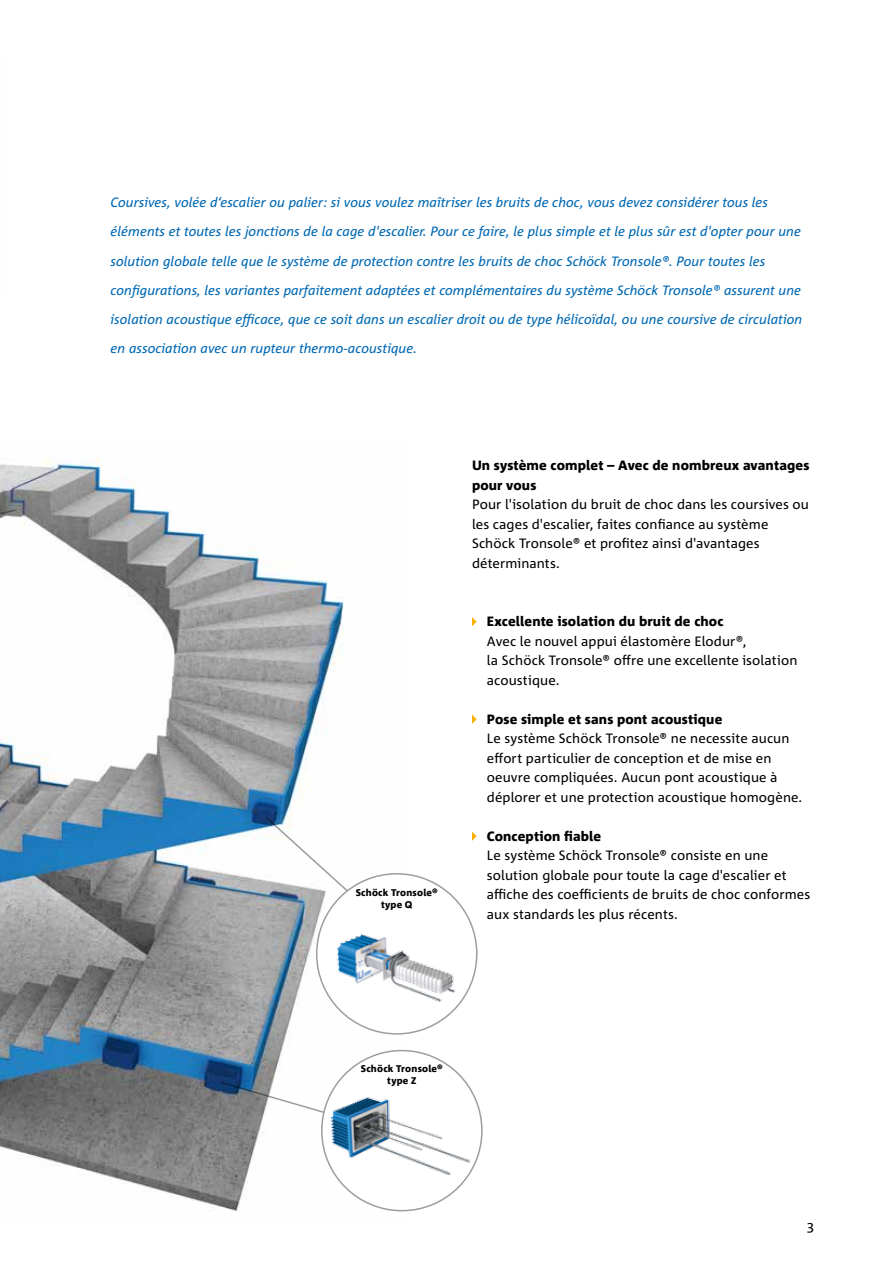
<style>
.page{position:relative;width:893px;height:1263px;background:#fff}
.page>*{position:absolute;margin:0;border:0;box-sizing:border-box;transform-origin:0 0}
.t1{font:13.5px/19.5px "Corpid E1 s";letter-spacing:.005em;color:#000}
.t2{font:italic 13.5px/29.2px "Corpid E1 s";color:#0069b4}
.t3{font:800 13.5px/19.5px "Corpid E1 s";letter-spacing:.01em;color:#000}
.t4{font:800 9.75px/12px "Corpid E1 s";letter-spacing:.02em;color:#000;text-align:center}
</style>
<div class="page">
<img style="left:0;top:458px;width:408px;height:754px">
<svg style="left:0;top:508px;width:17px;height:101px"></svg>
<svg style="left:265px;top:816px;width:149px;height:135px"></svg>
<svg style="left:220px;top:1081px;width:102px;height:56px"></svg>
<div style="left:317px;top:874px;width:160px;height:160px;background:#fff;border-radius:50%"></div>
<img style="left:317px;top:909px;width:156px;height:123px">
<svg style="left:322px;top:1050px;width:160px;height:161px"></svg>
<img style="left:322px;top:1067px;width:159px;height:134px">
<svg style="left:472px;top:617px;width:5px;height:9px"></svg>
<svg style="left:472px;top:715px;width:5px;height:9px"></svg>
<svg style="left:472px;top:832px;width:5px;height:9px"></svg>
<p class="t2" style="left:111px;top:187px;width:693px">Coursives, volée d‘escalier ou palier: si vous voulez maîtriser les bruits de choc, vous devez considérer tous les éléments et toutes les jonctions de la cage d'escalier. Pour ce faire, le plus simple et le plus sûr est d'opter pour une solution globale telle que le système de protection contre les bruits de choc Schöck Tronsole®. Pour toutes les configurations, les variantes parfaitement adaptées et complémentaires du système Schöck Tronsole® assurent une isolation acoustique efficace, que ce soit dans un escalier droit ou de type hélicoïdal, ou une coursive de circulation en association avec un rupteur thermo-acoustique.</p>
<p class="t4" style="left:356px;top:886px;width:84px">Schöck Tronsole® type Q</p>
<p class="t3" style="left:472px;top:455px;width:339px">Un système complet – Avec de nombreux avantages pour vous</p>
<p class="t1" style="left:472px;top:494px;width:338px">Pour l'isolation du bruit de choc dans les coursives ou les cages d'escalier, faites confiance au système Schöck Tronsole® et profitez ainsi d'avantages déterminants.</p>
<p class="t3" style="left:487px;top:611px;width:238px">Excellente isolation du bruit de choc</p>
<p class="t1" style="left:487px;top:631px;width:312px">Avec le nouvel appui élastomère Elodur®,<br>la Schöck Tronsole® offre une excellente isolation acoustique.</p>
<p class="t3" style="left:487px;top:709px;width:237px">Pose simple et sans pont acoustique</p>
<p class="t1" style="left:487px;top:728px;width:317px">Le système Schöck Tronsole® ne necessite aucun effort particulier de conception et de mise en oeuvre compliquées. Aucun pont acoustique à déplorer et une protection acoustique homogène.</p>
<p class="t3" style="left:487px;top:826px;width:116px">Conception fiable</p>
<p class="t1" style="left:487px;top:845px;width:325px">Le système Schöck Tronsole® consiste en une solution globale pour toute la cage d'escalier et affiche des coefficients de bruits de choc conformes aux standards les plus récents.</p>
<p class="t4" style="left:361px;top:1062px;width:84px">Schöck Tronsole® type Z</p>
<p class="t1" style="left:807px;top:1216px;width:9px">3</p>
</div>
